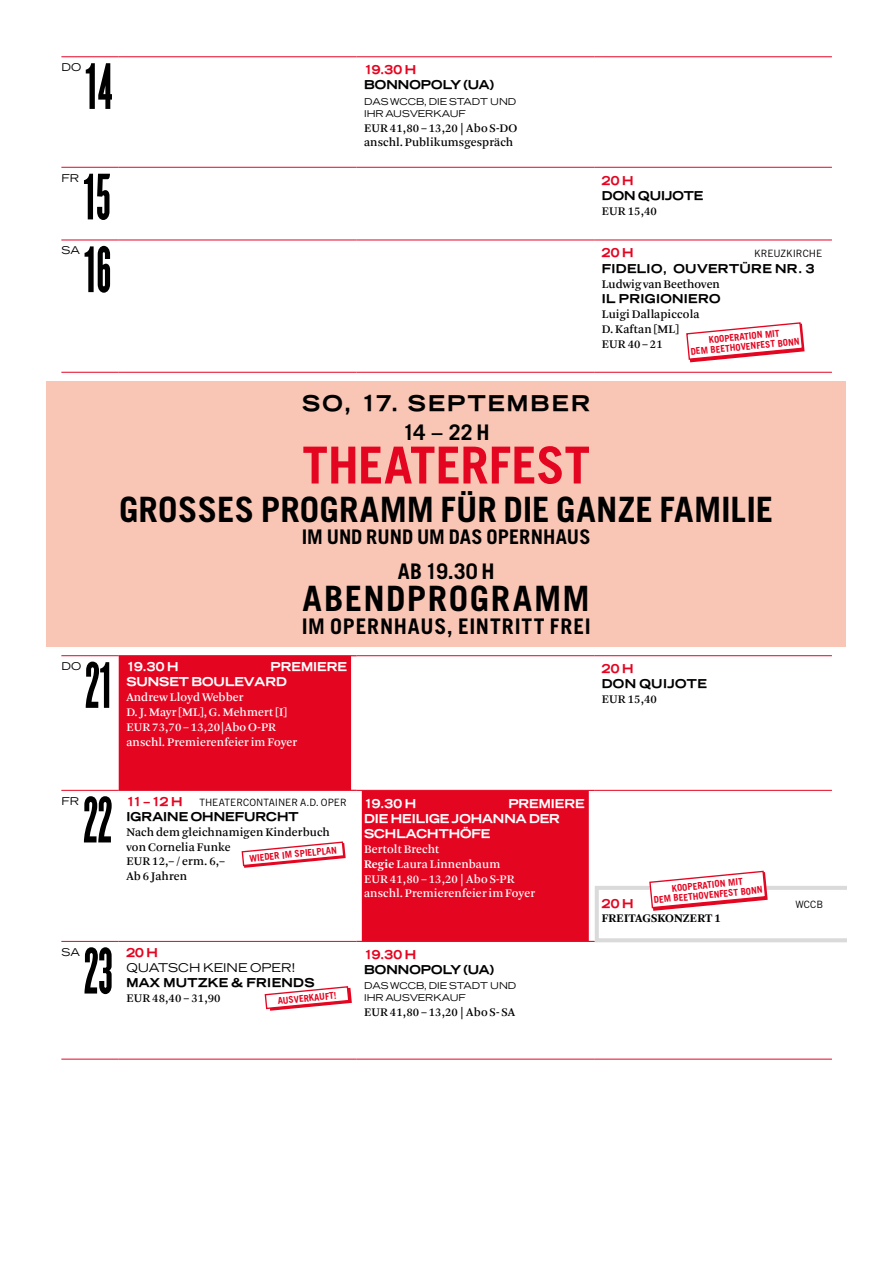
<style>
.page{position:relative;width:893px;height:1263px;background:#fff}
.page>*{position:absolute;margin:0;border:0;box-sizing:border-box;transform-origin:0 0}
.t1{font:57.15px "Champion HTF Bantamweight";color:#000}
.t2{font:700 51px "Trade Gothic";letter-spacing:-.005em;color:#e40521}
.t3{font:700 34.95px "Trade Gothic";letter-spacing:.01em;color:#000}
.t4{font:700 34.95px "Trade Gothic";letter-spacing:.045em;color:#000}
.t5{font:700 21.45px "Trade Gothic";letter-spacing:.03em;color:#000}
.t6{font:900 21.45px "Trade Gothic Supre LH";letter-spacing:.11em;color:#000}
.t7{font:700 20.1px "Trade Gothic";color:#000}
.t8{font:12.15px/14.9px "Arnhem Pro";letter-spacing:.01em;color:#000}
.t9{font:12.15px/14.9px "Arnhem Pro";letter-spacing:.01em;color:#fff}
.t10{font:900 12.15px/15.3px "Trade Gothic Supre LH";color:#fff}
.t11{font:900 12.15px "Trade Gothic Supre LH";letter-spacing:.03em;color:#000}
.t12{font:900 12.15px "Trade Gothic Supre LH";letter-spacing:.015em;color:#e40521}
.t13{font:900 12.15px "Trade Gothic Supre LH";letter-spacing:.01em;color:#000}
.t14{font:900 12.15px "Trade Gothic Supre LH";letter-spacing:.005em;color:#000}
.t15{font:expanded 12.15px "Trade Gothic LT Std";color:#000}
.t16{font:700 12.15px "Arnhem Pro";letter-spacing:.01em;color:#000}
.t17{font:900 12.15px "Trade Gothic Supre LH";color:#000}
.t18{font:expanded 10.8px "Trade Gothic LH";letter-spacing:.01em;color:#000}
.t19{font:10.05px "Trade Gothic";color:#000}
.t20{font:700 9.45px/10.1px "Trade Gothic";color:#e40521;text-align:center}
.t21{font:expanded 9.45px/12.1px "Trade Gothic LH";color:#000}
.s1{font-weight:700}
</style>
<div class="page">
<svg style="left:119px;top:656px;width:470px;height:285px;fill:#e40521"></svg>
<div style="left:351px;top:656px;width:11px;height:134px;background:#fff"></div>
<div style="left:351px;top:791px;width:11px;height:150px;background:#fff"></div>
<hr style="left:61px;top:56px;width:58px;height:1px;background:#e40521">
<hr style="left:119px;top:56px;width:237px;height:1px;background:#e40521">
<hr style="left:356px;top:56px;width:238px;height:1px;background:#e40521">
<hr style="left:594px;top:56px;width:238px;height:1px;background:#e40521">
<hr style="left:61px;top:167px;width:58px;height:1px;background:#e40521">
<hr style="left:119px;top:167px;width:237px;height:1px;background:#e40521">
<hr style="left:356px;top:167px;width:238px;height:1px;background:#e40521">
<hr style="left:594px;top:167px;width:238px;height:1px;background:#e40521">
<hr style="left:61px;top:239px;width:58px;height:1px;background:#e40521">
<hr style="left:119px;top:239px;width:237px;height:1px;background:#e40521">
<hr style="left:356px;top:239px;width:238px;height:1px;background:#e40521">
<hr style="left:594px;top:239px;width:238px;height:1px;background:#e40521">
<hr style="left:61px;top:372px;width:58px;height:1px;background:#e40521">
<hr style="left:119px;top:372px;width:237px;height:1px;background:#e40521">
<hr style="left:356px;top:372px;width:238px;height:1px;background:#e40521">
<hr style="left:594px;top:372px;width:238px;height:1px;background:#e40521">
<hr style="left:61px;top:655px;width:58px;height:1px;background:#e40521">
<hr style="left:119px;top:655px;width:237px;height:1px;background:#e40521">
<hr style="left:356px;top:655px;width:238px;height:1px;background:#e40521">
<hr style="left:594px;top:655px;width:238px;height:1px;background:#e40521">
<hr style="left:61px;top:790px;width:58px;height:1px;background:#e40521">
<hr style="left:119px;top:790px;width:237px;height:1px;background:#e40521">
<hr style="left:356px;top:790px;width:238px;height:1px;background:#e40521">
<hr style="left:594px;top:790px;width:238px;height:1px;background:#e40521">
<hr style="left:61px;top:941px;width:58px;height:1px;background:#e40521">
<hr style="left:119px;top:941px;width:237px;height:1px;background:#e40521">
<hr style="left:356px;top:941px;width:238px;height:1px;background:#e40521">
<hr style="left:594px;top:941px;width:238px;height:1px;background:#e40521">
<hr style="left:61px;top:1059px;width:58px;height:1px;background:#e40521">
<hr style="left:119px;top:1059px;width:237px;height:1px;background:#e40521">
<hr style="left:356px;top:1059px;width:238px;height:1px;background:#e40521">
<hr style="left:594px;top:1059px;width:238px;height:1px;background:#e40521">
<svg style="left:686px;top:322px;width:119px;height:40px"></svg>
<svg style="left:241px;top:841px;width:105px;height:27px"></svg>
<svg style="left:264px;top:986px;width:88px;height:25px"></svg>
<svg style="left:595px;top:870px;width:251px;height:72px"></svg>
<div style="left:47px;top:382px;width:799px;height:265px;background:#f9c5b5"></div>
<p class="t18" style="left:61px;top:60px;width:21px">DO</p>
<h1 class="t1" style="left:85px;top:52px;width:29px">14</h1>
<p class="t12" style="left:364px;top:62px;width:54px">19.30 H</p>
<p class="t13" style="left:364px;top:77px;width:131px">BONNOPOLY (UA)</p>
<p class="t21" style="left:364px;top:95px;width:154px">DAS WCCB, DIE STADT UND<br>IHR AUSVERKAUF</p>
<p class="t8" style="left:364px;top:120px;width:155px">EUR 41,80 – 13,20 | Abo S-DO anschl. Publikumsgespräch</p>
<p class="t18" style="left:61px;top:171px;width:20px">FR</p>
<h1 class="t1" style="left:84px;top:163px;width:29px">15</h1>
<p class="t12" style="left:602px;top:172px;width:33px">20 H</p>
<p class="t17" style="left:602px;top:187px;width:103px">DON QUIJOTE</p>
<p class="t8" style="left:602px;top:203px;width:57px">EUR 15,40</p>
<p class="t18" style="left:61px;top:243px;width:20px">SA</p>
<h1 class="t1" style="left:84px;top:235px;width:29px">16</h1>
<p class="t12" style="left:602px;top:245px;width:33px">20 H</p>
<p class="t19" style="left:754px;top:248px;width:70px">KREUZKIRCHE</p>
<p class="t11" style="left:602px;top:260px;width:214px">FIDELIO, OUVERTÜRE NR. 3</p>
<p class="t8" style="left:602px;top:277px;width:120px">Ludwig van Beethoven</p>
<p class="t11" style="left:602px;top:291px;width:120px">IL PRIGIONIERO</p>
<p class="t8" style="left:602px;top:307px;width:99px">Luigi Dallapiccola<br>D. Kaftan [ML]<br>EUR 40 – 21</p>
<p class="t20" style="left:689px;top:336px;width:111px;rotate:-5deg">KOOPERATION MIT<br>DEM BEETHOVENFEST BONN</p>
<h3 class="t6" style="left:302px;top:389px;width:290px">SO, 17. SEPTEMBER</h3>
<h3 class="t5" style="left:403px;top:420px;width:88px">14 – 22 H</h3>
<h2 class="t2" style="left:302px;top:434px;width:289px">THEATERFEST</h2>
<h3 class="t3" style="left:119px;top:488px;width:656px">GROSSES PROGRAMM FÜR DIE GANZE FAMILIE</h3>
<h3 class="t7" style="left:302px;top:524px;width:290px">IM UND RUND UM DAS OPERNHAUS</h3>
<h3 class="t5" style="left:398px;top:558px;width:98px">AB 19.30 H</h3>
<h3 class="t4" style="left:303px;top:577px;width:289px">ABENDPROGRAMM</h3>
<h3 class="t5" style="left:302px;top:613px;width:290px">IM OPERNHAUS, EINTRITT FREI</h3>
<p class="t18" style="left:61px;top:659px;width:21px">DO</p>
<h1 class="t1" style="left:85px;top:651px;width:28px">21</h1>
<p class="t10" style="left:126px;top:659px;width:54px">19.30 H</p>
<p class="t10" style="left:126px;top:659px;width:222px;text-indent:144px">PREMIERE<br>SUNSET BOULEVARD</p>
<p class="t9" style="left:126px;top:690px;width:172px">Andrew Lloyd Webber<br>D. J. Mayr [ML], G. Mehmert [I]<br>EUR 73,70 – 13,20|Abo O-PR anschl. Premierenfeier im Foyer</p>
<p class="t12" style="left:602px;top:660px;width:33px">20 H</p>
<p class="t11" style="left:602px;top:676px;width:106px">DON QUIJOTE</p>
<p class="t8" style="left:602px;top:692px;width:57px">EUR 15,40</p>
<p class="t18" style="left:61px;top:794px;width:20px">FR</p>
<h1 class="t1" style="left:84px;top:786px;width:30px">22</h1>
<p class="t12" style="left:126px;top:793px;width:58px">11 – 12 H</p>
<p class="t19" style="left:199px;top:796px;width:149px">THEATERCONTAINER A.D. OPER</p>
<p class="t14" style="left:126px;top:808px;width:174px">IGRAINE OHNEFURCHT</p>
<p class="t8" style="left:126px;top:825px;width:205px">Nach dem gleichnamigen Kinderbuch von Cornelia Funke<br>EUR 12,– / erm. 6,–<br>Ab 6 Jahren</p>
<p class="t20" style="left:249px;top:853px;width:89px;rotate:-5deg">WIEDER IM SPIELPLAN</p>
<p class="t18" style="left:61px;top:945px;width:20px">SA</p>
<h1 class="t1" style="left:84px;top:937px;width:30px">23</h1>
<p class="t12" style="left:126px;top:944px;width:33px">20 H</p>
<p class="t15" style="left:126px;top:960px;width:171px">QUATSCH KEINE OPER!</p>
<p class="t11" style="left:126px;top:975px;width:190px">MAX MUTZKE &amp; FRIENDS</p>
<p class="t8" style="left:126px;top:991px;width:96px">EUR 48,40 – 31,90</p>
<p class="t20" style="left:277px;top:995px;width:61px;rotate:-5deg">AUSVERKAUFT!</p>
<p class="t10" style="left:364px;top:795px;width:54px">19.30 H</p>
<p class="t10" style="left:364px;top:795px;width:222px;text-indent:144px">PREMIERE<br>DIE HEILIGE JOHANNA DER<br>SCHLACHTHÖFE</p>
<p class="t9" style="left:364px;top:842px;width:172px">Bertolt Brecht<br><span class="s1">Regie</span> Laura Linnenbaum<br>EUR 41,80 – 13,20 | Abo S-PR anschl. Premierenfeier im Foyer</p>
<p class="t12" style="left:364px;top:946px;width:54px">19.30 H</p>
<p class="t13" style="left:364px;top:961px;width:131px">BONNOPOLY (UA)</p>
<p class="t21" style="left:364px;top:979px;width:154px">DAS WCCB, DIE STADT UND<br>IHR AUSVERKAUF</p>
<p class="t8" style="left:364px;top:1005px;width:153px">EUR 41,80 – 13,20 | Abo S- SA</p>
<p class="t20" style="left:652px;top:884px;width:111px;rotate:-5deg">KOOPERATION MIT<br>DEM BEETHOVENFEST BONN</p>
<p class="t12" style="left:602px;top:895px;width:33px">20 H</p>
<p class="t19" style="left:795px;top:898px;width:29px">WCCB</p>
<p class="t16" style="left:602px;top:911px;width:121px">FREITAGSKONZERT 1</p>
</div>
